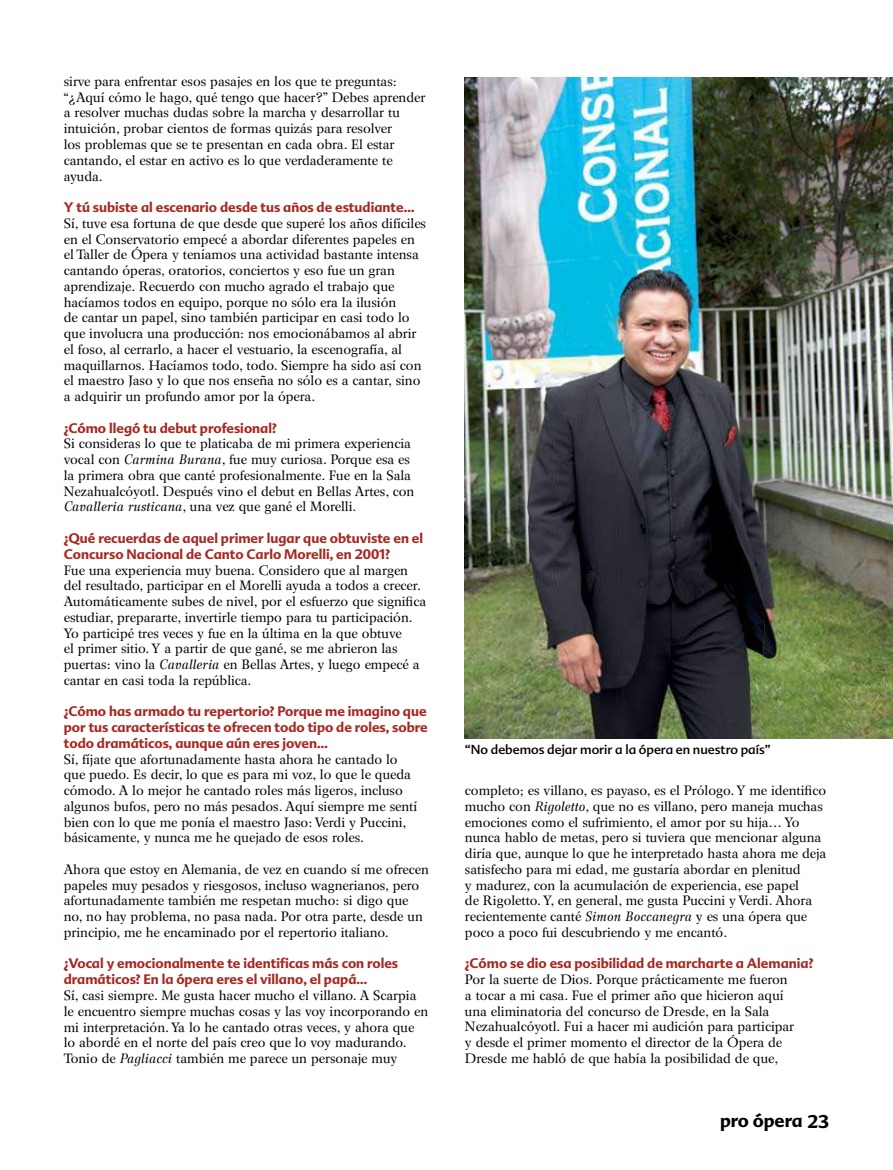
<style>
.page{position:relative;width:893px;height:1170px;background:#fff}
.page>*{position:absolute;margin:0;border:0;box-sizing:border-box;transform-origin:0 0}
.t1{font:700 18px "Advert";color:#000}
.t2{font:13.5px/15.8px "Wilke";color:#000}
.t3{font:700 13.5px/15.8px "Advert";color:#a62821}
.t4{font:12.75px "Advert";color:#000}
.s1{font-style:italic}
</style>
<div class="page">
<img style="left:465px;top:77px;width:428px;height:661px">
<p class="t2" style="left:64px;top:73px;width:363px">sirve para enfrentar esos pasajes en los que te preguntas: “¿Aquí cómo le hago, qué tengo que hacer?” Debes aprender a resolver muchas dudas sobre la marcha y desarrollar tu intuición, probar cientos de formas quizás para resolver<br>los problemas que se te presentan en cada obra. El estar cantando, el estar en activo es lo que verdaderamente te ayuda.</p>
<p class="t3" style="left:64px;top:199px;width:352px">Y tú subiste al escenario desde tus años de estudiante…</p>
<p class="t2" style="left:64px;top:215px;width:364px">Sí, tuve esa fortuna de que desde que superé los años difíciles en el Conservatorio empecé a abordar diferentes papeles en el Taller de Ópera y teníamos una actividad bastante intensa cantando óperas, oratorios, conciertos y eso fue un gran aprendizaje. Recuerdo con mucho agrado el trabajo que hacíamos todos en equipo, porque no sólo era la ilusión<br>de cantar un papel, sino también participar en casi todo lo que involucra una producción: nos emocionábamos al abrir el foso, al cerrarlo, a hacer el vestuario, la escenografía, al maquillarnos. Hacíamos todo, todo. Siempre ha sido así con el maestro Jaso y lo que nos enseña no sólo es a cantar, sino a adquirir un profundo amor por la ópera.</p>
<p class="t3" style="left:64px;top:420px;width:214px">¿Cómo llegó tu debut profesional?</p>
<p class="t2" style="left:64px;top:436px;width:352px">Si consideras lo que te platicaba de mi primera experiencia vocal con <span class="s1">Carmina Burana</span>, fue muy curiosa. Porque esa es la primera obra que canté profesionalmente. Fue en la Sala Nezahualcóyotl. Después vino el debut en Bellas Artes, con <span class="s1">Cavalleria rusticana</span>, una vez que gané el Morelli.</p>
<p class="t3" style="left:64px;top:530px;width:361px">¿Qué recuerdas de aquel primer lugar que obtuviste en el<br>Concurso Nacional de Canto Carlo Morelli, en 2001?</p>
<p class="t2" style="left:64px;top:562px;width:364px">Fue una experiencia muy buena. Considero que al margen del resultado, participar en el Morelli ayuda a todos a crecer.<br>Automáticamente subes de nivel, por el esfuerzo que significa estudiar, prepararte, invertirle tiempo para tu participación.<br>Yo participé tres veces y fue en la última en la que obtuve<br>el primer sitio. Y a partir de que gané, se me abrieron las puertas: vino la <span class="s1">Cavalleria</span> en Bellas Artes, y luego empecé a cantar en casi toda la república.</p>
<p class="t3" style="left:64px;top:703px;width:365px;text-align:justify">¿Cómo has armado tu repertorio? Porque me imagino que por tus características te ofrecen todo tipo de roles, sobre todo dramáticos, aunque aún eres joven…</p>
<p class="t2" style="left:64px;top:751px;width:355px">Sí, fíjate que afortunadamente hasta ahora he cantado lo que puedo. Es decir, lo que es para mi voz, lo que le queda cómodo. A lo mejor he cantado roles más ligeros, incluso algunos bufos, pero no más pesados. Aquí siempre me sentí bien con lo que me ponía el maestro Jaso: Verdi y Puccini, básicamente, y nunca me he quejado de esos roles.</p>
<p class="t2" style="left:64px;top:861px;width:366px">Ahora que estoy en Alemania, de vez en cuando sí me ofrecen papeles muy pesados y riesgosos, incluso wagnerianos, pero afortunadamente también me respetan mucho: si digo que no, no hay problema, no pasa nada. Por otra parte, desde un principio, me he encaminado por el repertorio italiano.</p>
<p class="t3" style="left:64px;top:955px;width:336px">¿Vocal y emocionalmente te identificas más con roles dramáticos? En la ópera eres el villano, el papá…</p>
<p class="t2" style="left:64px;top:987px;width:366px">Sí, casi siempre. Me gusta hacer mucho el villano. A Scarpia le encuentro siempre muchas cosas y las voy incorporando en mi interpretación. Ya lo he cantado otras veces, y ahora que lo abordé en el norte del país creo que lo voy madurando.<br>Tonio de <span class="s1">Pagliacci</span> también me parece un personaje muy</p>
<p class="t4" style="left:465px;top:741px;width:307px">“No debemos dejar morir a la ópera en nuestro país”</p>
<p class="t2" style="left:465px;top:782px;width:363px">completo; es villano, es payaso, es el Prólogo. Y me identifico mucho con <span class="s1">Rigoletto</span>, que no es villano, pero maneja muchas emociones como el sufrimiento, el amor por su hija… Yo nunca hablo de metas, pero si tuviera que mencionar alguna diría que, aunque lo que he interpretado hasta ahora me deja satisfecho para mi edad, me gustaría abordar en plenitud<br>y madurez, con la acumulación de experiencia, ese papel<br>de Rigoletto. Y, en general, me gusta Puccini y Verdi. Ahora recientemente canté <span class="s1">Simon Boccanegra</span> y es una ópera que poco a poco fui descubriendo y me encantó.</p>
<p class="t3" style="left:465px;top:955px;width:350px">¿Cómo se dio esa posibilidad de marcharte a Alemania?</p>
<p class="t2" style="left:465px;top:971px;width:331px">Por la suerte de Dios. Porque prácticamente me fueron a tocar a mi casa. Fue el primer año que hicieron aquí una eliminatoria del concurso de Dresde, en la Sala Nezahualcóyotl. Fui a hacer mi audición para participar y desde el primer momento el director de la Ópera de Dresde me habló de que había la posibilidad de que,</p>
<h1 class="t1" style="left:720px;top:1109px;width:111px">pro ópera 23</h1>
</div>
